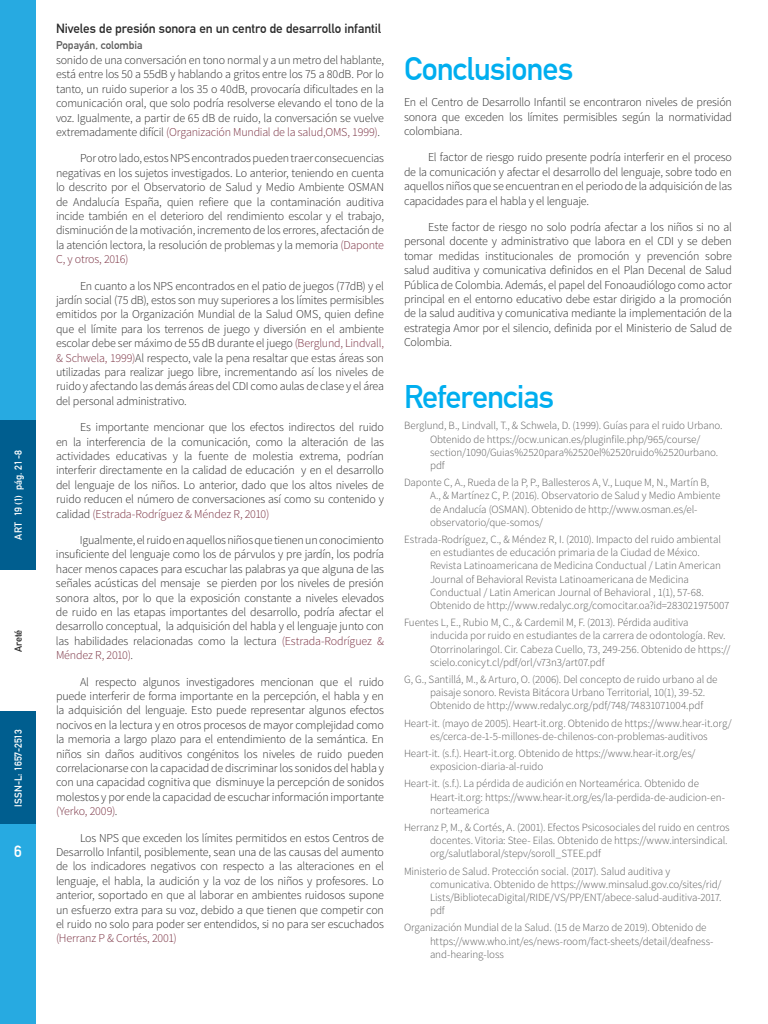
<style>
.page{position:relative;width:768px;height:1024px;background:#fff}
.page>*{position:absolute;margin:0;border:0;box-sizing:border-box;transform-origin:0 0}
.t1{font:700 32px "DIN Alternate";letter-spacing:-.03em;color:#00aeef}
.t2{font:700 16px "DIN Alternate";color:#fff}
.t3{font:700 13px "DIN Alternate";letter-spacing:-.005em;color:#2a2a2a}
.t4{font:300 12px/14.4px "Source Sans Pro";letter-spacing:-.015em;color:#2a2a2a;text-align:justify}
.t5{font:300 12px "Source Sans Pro";letter-spacing:-.015em;color:#782f40}
.t6{font:700 11.1px "DIN Alternate";letter-spacing:-.005em;color:#5a5a5a}
.t7{font:300 11px/13.2px "Source Sans Pro";letter-spacing:-.01em;color:#5a5a5a}
.t8{font:700 10px "DIN Alternate";letter-spacing:.005em;color:#fff}
.t9{font:700 10px "DIN Alternate";color:#2a2a2a}
.s1{color:#782f40}
</style>
<div class="page">
<div style="left:0;top:712px;width:36px;height:312px;background:#27aae1"></div>
<div style="left:0;top:0;width:36px;height:570px;background:#27aae1"></div>
<div style="left:0;top:712px;width:36px;height:112px;background:#005e8f"></div>
<div style="left:0;top:420px;width:36px;height:150px;background:#005e8f"></div>
<p class="t8" style="left:11px;top:540px;width:91px;rotate:-90deg">ART 19 (1) pág. 21-8</p>
<p class="t9" style="left:11px;top:652px;width:24px;rotate:-90deg">Areté</p>
<p class="t8" style="left:11px;top:807px;width:79px;rotate:-90deg">ISSN-L: 1657-2513</p>
<h2 class="t2" style="left:14px;top:839px;width:9px">6</h2>
<p class="t3" style="left:56px;top:19px;width:327px">Niveles de presión sonora en un centro de desarrollo infantil</p>
<p class="t6" style="left:56px;top:36px;width:88px">Popayán, colombia</p>
<p class="t4" style="left:56px;top:53px;width:330px">sonido de una conversación en tono normal y a un metro del hablante, está entre los 50 a 55dB y hablando a gritos entre los 75 a 80dB. Por lo tanto, un ruido superior a los 35 o 40dB, provocaría dificultades en la comunicación oral, que solo podría resolverse elevando el tono de la voz. Igualmente, a partir de 65 dB de ruido, la conversación se vuelve extremadamente difícil <span class="s1">(Organización Mundial de la salud,OMS, 1999)</span>.</p>
<p class="t4" style="left:56px;top:151px;width:330px;text-indent:24px">Por otro lado, estos NPS encontrados pueden traer consecuencias negativas en los sujetos investigados. Lo anterior, teniendo en cuenta lo descrito por el Observatorio de Salud y Medio Ambiente OSMAN de Andalucía España, quien refiere que la contaminación auditiva incide también en el deterioro del rendimiento escolar y el trabajo, disminución de la motivación, incremento de los errores, afectación de la atención lectora, la resolución de problemas y la memoria <span class="s1">(Daponte C, y otros, 2016)</span></p>
<p class="t4" style="left:56px;top:278px;width:330px;text-indent:24px">En cuanto a los NPS encontrados en el patio de juegos (77dB) y el jardín social (75 dB), estos son muy superiores a los límites permisibles emitidos por la Organización Mundial de la Salud OMS, quien define que el límite para los terrenos de juego y diversión en el ambiente escolar debe ser máximo de 55 dB durante el juego <span class="s1">(Berglund, Lindvall, &amp; Schwela, 1999)</span>Al respecto, vale la pena resaltar que estas áreas son utilizadas para realizar juego libre, incrementando así los niveles de ruido y afectando las demás áreas del CDI como aulas de clase y el área del personal administrativo.</p>
<p class="t4" style="left:56px;top:420px;width:330px;text-indent:24px">Es importante mencionar que los efectos indirectos del ruido en la interferencia de la comunicación, como la alteración de las actividades educativas y la fuente de molestia extrema, podrían interferir directamente en la calidad de educación y en el desarrollo del lenguaje de los niños. Lo anterior, dado que los altos niveles de ruido reducen el número de conversaciones así como su contenido y calidad <span class="s1">(Estrada-Rodríguez &amp; Méndez R, 2010)</span></p>
<p class="t4" style="left:56px;top:533px;width:330px;text-indent:24px">Igualmente, el ruido en aquellos niños que tienen un conocimiento insuficiente del lenguaje como los de párvulos y pre jardín, los podría hacer menos capaces para escuchar las palabras ya que alguna de las señales acústicas del mensaje se pierden por los niveles de presión sonora altos, por lo que la exposición constante a niveles elevados de ruido en las etapas importantes del desarrollo, podría afectar el desarrollo conceptual, la adquisición del habla y el lenguaje junto con las habilidades relacionadas como la lectura <span class="s1">(Estrada-Rodríguez &amp; Méndez R, 2010)</span>.</p>
<p class="t4" style="left:56px;top:674px;width:330px;text-indent:24px">Al respecto algunos investigadores mencionan que el ruido puede interferir de forma importante en la percepción, el habla y en la adquisición del lenguaje. Esto puede representar algunos efectos nocivos en la lectura y en otros procesos de mayor complejidad como la memoria a largo plazo para el entendimiento de la semántica. En niños sin daños auditivos congénitos los niveles de ruido pueden correlacionarse con la capacidad de discriminar los sonidos del habla y con una capacidad cognitiva que disminuye la percepción de sonidos molestos y por ende la capacidad de escuchar información importante <span class="s1">(Yerko, 2009)</span>.</p>
<p class="t4" style="left:56px;top:830px;width:330px;text-indent:24px">Los NPS que exceden los límites permitidos en estos Centros de Desarrollo Infantil, posiblemente, sean una de las causas del aumento de los indicadores negativos con respecto a las alteraciones en el lenguaje, el habla, la audición y la voz de los niños y profesores. Lo anterior, soportado en que al laborar en ambientes ruidosos supone un esfuerzo extra para su voz, debido a que tienen que competir con el ruido no solo para poder ser entendidos, si no para ser escuchados</p>
<p class="t5" style="left:56px;top:931px;width:122px">(Herranz P &amp; Cortés, 2001)</p>
<h1 class="t1" style="left:404px;top:44px;width:171px">Conclusiones</h1>
<p class="t4" style="left:404px;top:95px;width:330px">En el Centro de Desarrollo Infantil se encontraron niveles de presión sonora que exceden los límites permisibles según la normatividad colombiana.</p>
<p class="t4" style="left:404px;top:150px;width:330px;text-indent:24px">El factor de riesgo ruido presente podría interferir en el proceso de la comunicación y afectar el desarrollo del lenguaje, sobre todo en aquellos niños que se encuentran en el periodo de la adquisición de las capacidades para el habla y el lenguaje.</p>
<p class="t4" style="left:404px;top:220px;width:330px;text-indent:24px">Este factor de riesgo no solo podría afectar a los niños si no al personal docente y administrativo que labora en el CDI y se deben tomar medidas institucionales de promoción y prevención sobre salud auditiva y comunicativa definidos en el Plan Decenal de Salud Pública de Colombia. Además, el papel del Fonoaudiólogo como actor principal en el entorno educativo debe estar dirigido a la promoción de la salud auditiva y comunicativa mediante la implementación de la estrategia Amor por el silencio, definida por el Ministerio de Salud de Colombia.</p>
<h1 class="t1" style="left:404px;top:373px;width:152px">Referencias</h1>
<p class="t7" style="left:430px;top:419px;width:294px;text-indent:-26px">Berglund, B., Lindvall, T., &amp; Schwela, D. (1999). Guías para el ruido Urbano.<br>Obtenido de https://ocw.unican.es/pluginfile.php/965/course/ section/1090/Guias%2520para%2520el%2520ruido%2520urbano. pdf</p>
<p class="t7" style="left:430px;top:476px;width:292px;text-indent:-26px">Daponte C, A., Rueda de la P, P., Ballesteros A, V., Luque M, N., Martín B, A., &amp; Martínez C, P. (2016). Observatorio de Salud y Medio Ambiente de Andalucía (OSMAN). Obtenido de http://www.osman.es/el&shy;observatorio/que-somos/</p>
<p class="t7" style="left:430px;top:533px;width:301px;text-indent:-26px">Estrada-Rodríguez, C., &amp; Méndez R, I. (2010). Impacto del ruido ambiental en estudiantes de educación primaria de la Ciudad de México.<br>Revista Latinoamericana de Medicina Conductual / Latin American Journal of Behavioral Revista Latinoamericana de Medicina Conductual / Latin American Journal of Behavioral , 1(1), 57-68.<br>Obtenido de http://www.redalyc.org/comocitar.oa?id=283021975007</p>
<p class="t7" style="left:430px;top:616px;width:302px;text-indent:-26px">Fuentes L, E., Rubio M, C., &amp; Cardemil M, F. (2013). Pérdida auditiva<br>inducida por ruido en estudiantes de la carrera de odontología. Rev.<br>Otorrinolaringol. Cir. Cabeza Cuello, 73, 249-256. Obtenido de https:// scielo.conicyt.cl/pdf/orl/v73n3/art07.pdf</p>
<p class="t7" style="left:430px;top:673px;width:289px;text-indent:-26px">G, G., Santillá, M., &amp; Arturo, O. (2006). Del concepto de ruido urbano al de paisaje sonoro. Revista Bitácora Urbano Territorial, 10(1), 39-52.<br>Obtenido de http://www.redalyc.org/pdf/748/74831071004.pdf</p>
<p class="t7" style="left:404px;top:716px;width:329px;text-align:center">Heart-it. (mayo de 2005). Heart-it.org. Obtenido de https://www.hear-it.org/ es/cerca-de-1-5-millones-de-chilenos-con-problemas-auditivos</p>
<p class="t7" style="left:430px;top:747px;width:267px;text-indent:-26px">Heart-it. (s.f.). Heart-it.org. Obtenido de https://www.hear-it.org/es/ exposicion-diaria-al-ruido</p>
<p class="t7" style="left:430px;top:777px;width:296px;text-indent:-26px">Heart-it. (s.f.). La pérdida de audición en Norteamérica. Obtenido de<br>Heart-it.org: https://www.hear-it.org/es/la-perdida-de-audicion-en&shy;norteamerica</p>
<p class="t7" style="left:430px;top:821px;width:301px;text-indent:-26px">Herranz P, M., &amp; Cortés, A. (2001). Efectos Psicosociales del ruido en centros docentes. Vitoria: Stee- Eilas. Obtenido de https://www.intersindical. org/salutlaboral/stepv/soroll_STEE.pdf</p>
<p class="t7" style="left:430px;top:864px;width:293px;text-indent:-26px">Ministerio de Salud. Protección social. (2017). Salud auditiva y comunicativa. Obtenido de https://www.minsalud.gov.co/sites/rid/ Lists/BibliotecaDigital/RIDE/VS/PP/ENT/abece-salud-auditiva-2017. pdf</p>
<p class="t7" style="left:430px;top:921px;width:285px;text-indent:-26px">Organización Mundial de la Salud. (15 de Marzo de 2019). Obtenido de https://www.who.int/es/news-room/fact-sheets/detail/deafness&shy;and-hearing-loss</p>
</div>
